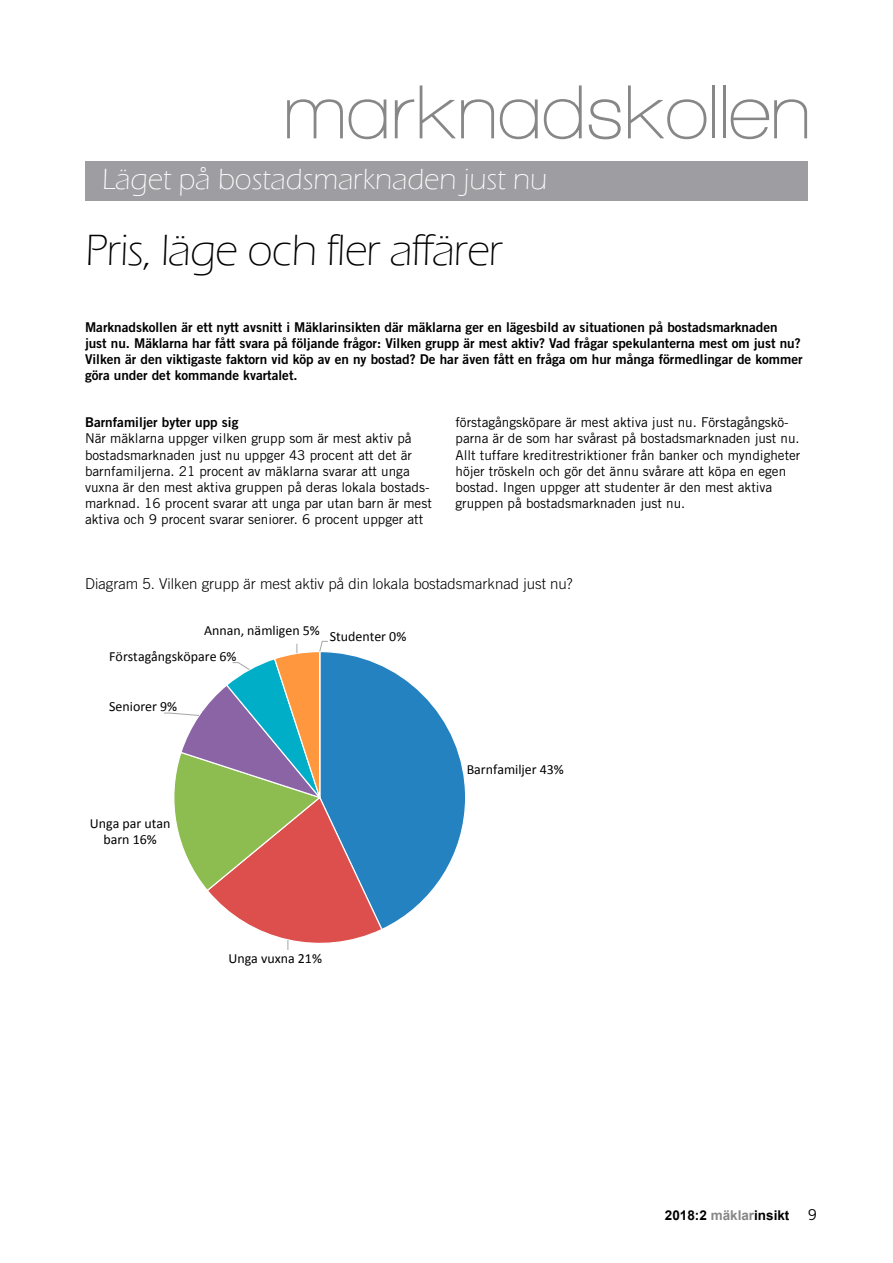
<style>
.page{position:relative;width:893px;height:1263px;background:#fff}
.page>*{position:absolute;margin:0;border:0;box-sizing:border-box;transform-origin:0 0}
.t1{font:600 78px "Walkway";color:#878787}
.t2{font:300 45px "Eras ITC";letter-spacing:-.02em;color:#000}
.t3{font:300 30px "Eras ITC";color:#fff}
.t4{font:300 15px "Trade Gothic LT Std";color:#000}
.t5{font:15px "Trade Gothic LT Std";color:#000}
.t6{font:13.95px/17px "Calibri";color:#000;text-align:center}
.t7{font:13.5px/16.2px "Trade Gothic LT Std";color:#000}
.t8{font:13.5px/16.2px "Trade Gothic LT Std Bd 2";color:#000}
.t9{font:700 13.5px "Arial";color:#000}
.s1{color:#878787}
</style>
<div class="page">
<svg style="left:164px;top:640px;width:301px;height:310px"></svg>
<div style="left:85px;top:161px;width:722px;height:40px;background:#9e9ea2"></div>
<h1 class="t1" style="left:283px;top:70px;width:529px">marknadskollen</h1>
<h3 class="t3" style="left:102px;top:163px;width:447px">Läget på bostadsmarknaden just nu</h3>
<h2 class="t2" style="left:85px;top:225px;width:419px">Pris, läge och fler affärer</h2>
<p class="t8" style="left:85px;top:318px;width:719px">Marknadskollen är ett nytt avsnitt i Mäklarinsikten där mäklarna ger en lägesbild av situationen på bostadsmarknaden just nu. Mäklarna har fått svara på följande frågor: Vilken grupp är mest aktiv? Vad frågar spekulanterna mest om just nu?<br>Vilken är den viktigaste faktorn vid köp av en ny bostad? De har även fått en fråga om hur många förmedlingar de kommer göra under det kommande kvartalet.</p>
<p class="t8" style="left:85px;top:414px;width:155px">Barnfamiljer byter upp sig</p>
<p class="t7" style="left:85px;top:430px;width:348px">När mäklarna uppger vilken grupp som är mest aktiv på bostadsmarknaden just nu uppger 43 procent att det är barnfamiljerna. 21 procent av mäklarna svarar att unga vuxna är den mest aktiva gruppen på deras lokala bostads&shy;marknad. 16 procent svarar att unga par utan barn är mest aktiva och 9 procent svarar seniorer. 6 procent uppger att</p>
<p class="t7" style="left:455px;top:414px;width:346px">förstagångsköpare är mest aktiva just nu. Förstagångskö&shy;parna är de som har svårast på bostadsmarknaden just nu.<br>Allt tuffare kreditrestriktioner från banker och myndigheter höjer tröskeln och gör det ännu svårare att köpa en egen bostad. Ingen uppger att studenter är den mest aktiva gruppen på bostadsmarknaden just nu.</p>
<p class="t4" style="left:85px;top:575px;width:489px">Diagram 5. Vilken grupp är mest aktiv på din lokala bostadsmarknad just nu?</p>
<p class="t6" style="left:204px;top:622px;width:117px">Annan, nämligen 5%</p>
<p class="t6" style="left:330px;top:628px;width:78px">Studenter 0%</p>
<p class="t6" style="left:109px;top:648px;width:129px">Förstagångsköpare 6%</p>
<p class="t6" style="left:109px;top:698px;width:70px">Seniorer 9%</p>
<p class="t6" style="left:90px;top:814px;width:82px">Unga par utan barn 16%</p>
<p class="t6" style="left:228px;top:950px;width:95px">Unga vuxna 21%</p>
<p class="t6" style="left:467px;top:761px;width:99px">Barnfamiljer 43%</p>
<p class="t9" style="left:665px;top:1206px;width:126px">2018:2 <span class="s1">mäklar</span>insikt</p>
<p class="t5" style="left:808px;top:1205px;width:11px">9</p>
</div>
